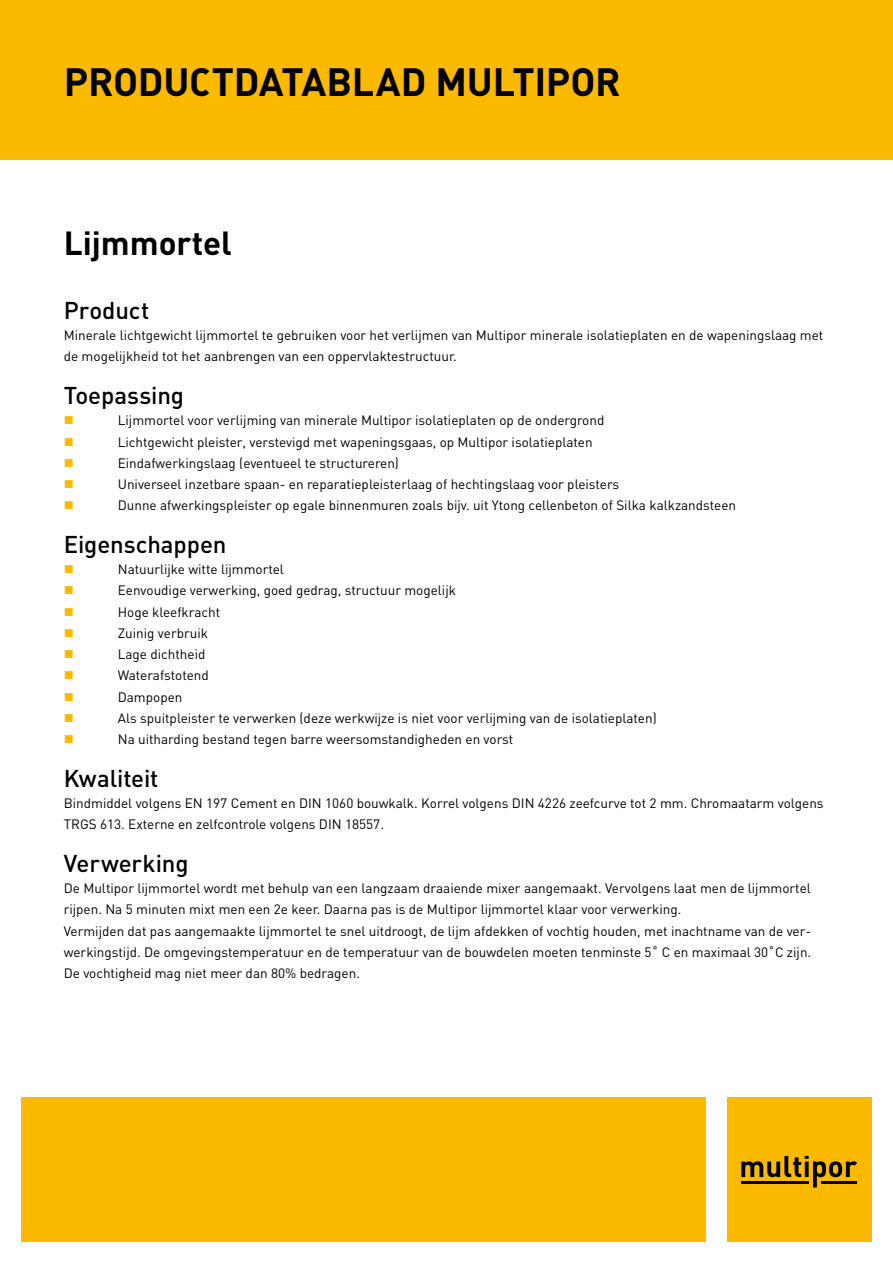
<style>
.page{position:relative;width:893px;height:1263px;background:#fff}
.page>*{position:absolute;margin:0;border:0;box-sizing:border-box;transform-origin:0 0}
.t1{font:700 39px "DIN";letter-spacing:-.005em;color:#000}
.t2{font:700 33px "DIN";color:#000}
.t3{font:500 24px "DIN";letter-spacing:-.005em;color:#000}
.t4{font:13.5px/21.3px "DIN";color:#000}
.t5{font:13.5px "Wingdings";color:#fbba00}
</style>
<div class="page">
<div style="left:0;top:0;width:893px;height:159px;background:#fbba00"></div>
<div style="left:21px;top:1097px;width:685px;height:145px;background:#fbba00"></div>
<div style="left:727px;top:1097px;width:145px;height:145px;background:#fbba00"></div>
<svg style="left:741px;top:1156px;width:116px;height:31px"></svg>
<hr style="left:741px;top:1181px;width:68px;height:3px;background:#000">
<hr style="left:821px;top:1181px;width:36px;height:3px;background:#000">
<h1 class="t1" style="left:64px;top:57px;width:558px">PRODUCTDATABLAD MULTIPOR</h1>
<h2 class="t2" style="left:64px;top:222px;width:170px">Lijmmortel</h2>
<h3 class="t3" style="left:64px;top:295px;width:87px">Product</h3>
<p class="t4" style="left:64px;top:324px;width:761px">Minerale lichtgewicht lijmmortel te gebruiken voor het verlijmen van Multipor minerale isolatieplaten en de wapeningslaag met de mogelijkheid tot het aanbrengen van een oppervlaktestructuur.</p>
<h3 class="t3" style="left:64px;top:380px;width:122px">Toepassing</h3>
<p class="t5" style="left:64px;top:413px;width:12px">■</p>
<p class="t4" style="left:118px;top:409px;width:488px">Lijmmortel voor verlijming van minerale Multipor isolatieplaten op de ondergrond</p>
<p class="t5" style="left:64px;top:434px;width:12px">■</p>
<p class="t4" style="left:118px;top:431px;width:476px">Lichtgewicht pleister, verstevigd met wapeningsgaas, op Multipor isolatieplaten</p>
<p class="t5" style="left:64px;top:456px;width:12px">■</p>
<p class="t4" style="left:118px;top:452px;width:283px">Eindafwerkingslaag (eventueel te structureren)</p>
<p class="t5" style="left:64px;top:477px;width:12px">■</p>
<p class="t4" style="left:118px;top:473px;width:503px">Universeel inzetbare spaan- en reparatiepleisterlaag of hechtingslaag voor pleisters</p>
<p class="t5" style="left:64px;top:498px;width:12px">■</p>
<p class="t4" style="left:118px;top:494px;width:620px">Dunne afwerkingspleister op egale binnenmuren zoals bijv. uit Ytong cellenbeton of Silka kalkzandsteen</p>
<h3 class="t3" style="left:64px;top:529px;width:164px">Eigenschappen</h3>
<p class="t5" style="left:64px;top:562px;width:12px">■</p>
<p class="t4" style="left:118px;top:558px;width:168px">Natuurlijke witte lijmmortel</p>
<p class="t5" style="left:64px;top:583px;width:12px">■</p>
<p class="t4" style="left:118px;top:579px;width:340px">Eenvoudige verwerking, goed gedrag, structuur mogelijk</p>
<p class="t5" style="left:64px;top:604px;width:12px">■</p>
<p class="t4" style="left:118px;top:601px;width:104px">Hoge kleefkracht</p>
<p class="t5" style="left:64px;top:626px;width:12px">■</p>
<p class="t4" style="left:118px;top:622px;width:92px">Zuinig verbruik</p>
<p class="t5" style="left:64px;top:647px;width:12px">■</p>
<p class="t4" style="left:118px;top:643px;width:89px">Lage dichtheid</p>
<p class="t5" style="left:64px;top:668px;width:12px">■</p>
<p class="t4" style="left:118px;top:665px;width:93px">Waterafstotend</p>
<p class="t5" style="left:64px;top:689px;width:12px">■</p>
<p class="t4" style="left:118px;top:686px;width:66px">Dampopen</p>
<p class="t5" style="left:64px;top:711px;width:12px">■</p>
<p class="t4" style="left:118px;top:707px;width:540px">Als spuitpleister te verwerken (deze werkwijze is niet voor verlijming van de isolatieplaten)</p>
<p class="t5" style="left:64px;top:732px;width:12px">■</p>
<p class="t4" style="left:118px;top:728px;width:397px">Na uitharding bestand tegen barre weersomstandigheden en vorst</p>
<h3 class="t3" style="left:64px;top:763px;width:96px">Kwaliteit</h3>
<p class="t4" style="left:64px;top:792px;width:761px">Bindmiddel volgens EN 197 Cement en DIN 1060 bouwkalk. Korrel volgens DIN 4226 zeefcurve tot 2 mm. Chromaatarm volgens<br>TRGS 613. Externe en zelfcontrole volgens DIN 18557.</p>
<h3 class="t3" style="left:64px;top:848px;width:126px">Verwerking</h3>
<p class="t4" style="left:64px;top:877px;width:749px">De Multipor lijmmortel wordt met behulp van een langzaam draaiende mixer aangemaakt. Vervolgens laat men de lijmmortel rijpen. Na 5 minuten mixt men een 2e keer. Daarna pas is de Multipor lijmmortel klaar voor verwerking.<br>Vermijden dat pas aangemaakte lijmmortel te snel uitdroogt, de lijm afdekken of vochtig houden, met inachtname van de ver&shy;werkingstijd. De omgevingstemperatuur en de temperatuur van de bouwdelen moeten tenminste 5˚ C en maximaal 30˚C zijn.<br>De vochtigheid mag niet meer dan 80% bedragen.</p>
</div>
